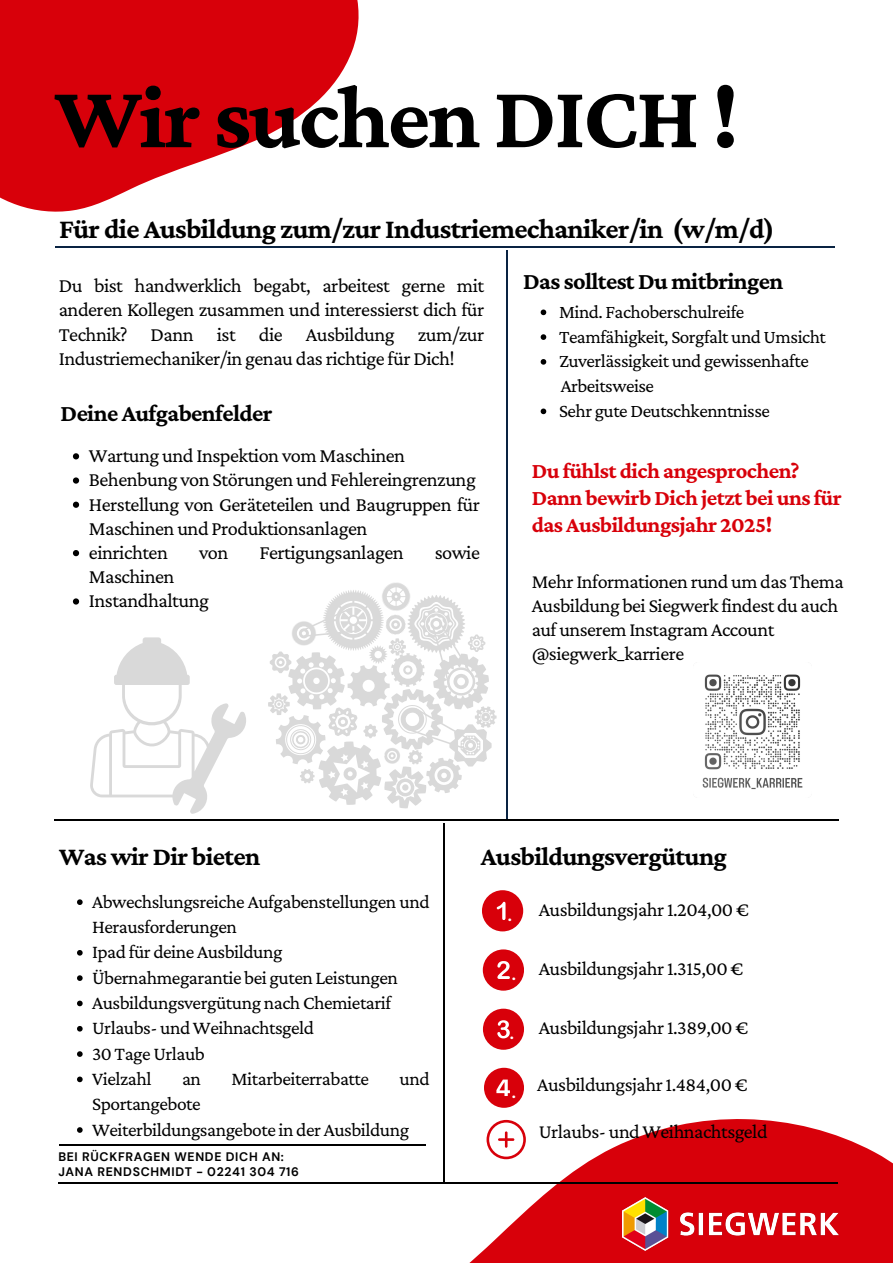
<style>
.page{position:relative;width:893px;height:1263px;background:#fff}
.page>*{position:absolute;margin:0;border:0;box-sizing:border-box;transform-origin:0 0}
.t1{font:700 91.5px "Crimson Pro";letter-spacing:-.025em;color:#000}
.t2{font:700 28.35px "Crimson Pro";letter-spacing:-.025em;color:#000}
.t3{font:700 26.55px "Crimson Pro";letter-spacing:-.025em;color:#000}
.t4{font:700 24.15px "Crimson Pro";letter-spacing:-.025em;color:#000}
.t5{font:700 22.5px/27px "Crimson Pro";letter-spacing:-.025em;color:#d8000a}
.t6{font:20.33px/24.2px "Crimson Pro";letter-spacing:-.025em;color:#000;text-align:justify}
.t7{font:20.1px/23.9px "Crimson Pro";letter-spacing:-.025em;color:#000}
.t8{font:19.5px/25.3px "Crimson Pro";letter-spacing:-.025em;color:#000}
.t9{font:19.2px "Crimson Pro";letter-spacing:-.025em;color:#000}
.t10{font:700 15px "Crimson Pro";color:#fff}
.t11{font:700 12.38px "DM Sans";letter-spacing:.055em;color:#000}
</style>
<div class="page">
<hr style="left:506px;top:251px;width:2px;height:568px;background:#092342">
<hr style="left:443px;top:823px;width:2px;height:360px;background:#000">
<hr style="left:54px;top:819px;width:784px;height:1px;background:#000">
<svg style="left:59px;top:951px;width:834px;height:312px"></svg>
<svg style="left:0;top:0;width:410px;height:248px;fill:#d8000a"></svg>
<hr style="left:56px;top:247px;width:779px;height:1px;background:#092342">
<hr style="left:58px;top:1182px;width:779px;height:2px;background:#000">
<hr style="left:59px;top:1144px;width:366px;height:1px;background:#000">
<img style="left:622px;top:1197px;width:216px;height:53px">
<img style="left:702px;top:674px;width:101px;height:116px">
<div style="left:482px;top:890px;width:41px;height:41px;background:#d8000a;border-radius:50%"></div>
<svg style="left:497px;top:902px;width:8px;height:18px"></svg>
<div style="left:483px;top:949px;width:41px;height:41px;background:#d8000a;border-radius:50%"></div>
<svg style="left:497px;top:961px;width:13px;height:18px"></svg>
<div style="left:483px;top:1009px;width:41px;height:41px;background:#d8000a;border-radius:50%"></div>
<svg style="left:497px;top:1020px;width:13px;height:18px"></svg>
<svg style="left:486px;top:1120px;width:40px;height:39px"></svg>
<svg style="left:268px;top:582px;width:228px;height:226px"></svg>
<svg style="left:90px;top:637px;width:156px;height:177px"></svg>
<svg style="left:77px;top:899px;width:6px;height:6px"></svg>
<svg style="left:77px;top:950px;width:6px;height:5px"></svg>
<svg style="left:77px;top:975px;width:6px;height:6px"></svg>
<svg style="left:77px;top:1000px;width:6px;height:6px"></svg>
<svg style="left:77px;top:1026px;width:6px;height:5px"></svg>
<svg style="left:77px;top:1051px;width:6px;height:6px"></svg>
<svg style="left:77px;top:1076px;width:6px;height:6px"></svg>
<svg style="left:77px;top:1127px;width:6px;height:6px"></svg>
<svg style="left:540px;top:309px;width:6px;height:6px"></svg>
<svg style="left:540px;top:334px;width:6px;height:6px"></svg>
<svg style="left:540px;top:359px;width:6px;height:6px"></svg>
<svg style="left:540px;top:408px;width:6px;height:6px"></svg>
<svg style="left:73px;top:453px;width:6px;height:6px"></svg>
<svg style="left:73px;top:477px;width:6px;height:7px"></svg>
<svg style="left:73px;top:502px;width:6px;height:6px"></svg>
<svg style="left:73px;top:550px;width:6px;height:6px"></svg>
<svg style="left:73px;top:598px;width:6px;height:7px"></svg>
<svg style="left:484px;top:1068px;width:40px;height:40px"></svg>
<h2 class="t1" style="left:55px;top:65px;width:685px">Wir suchen DICH !</h2>
<p class="t2" style="left:59px;top:212px;width:717px">Für die Ausbildung zum/zur Industriemechaniker/in (w/m/d)</p>
<h4 class="t6" style="left:59px;top:273px;width:427px">Du bist handwerklich begabt, arbeitest gerne mit</h4>
<p class="t4" style="left:523px;top:267px;width:262px">Das solltest Du mitbringen</p>
<h4 class="t6" style="left:59px;top:297px;width:427px">anderen Kollegen zusammen und interessierst dich für Technik? Dann ist die Ausbildung zum/zur Industriemechaniker/in genau das richtige für Dich!</h4>
<h3 class="t9" style="left:559px;top:301px;width:187px">Mind. Fachoberschulreife</h3>
<h4 class="t9" style="left:559px;top:325px;width:268px">Teamfähigkeit, Sorgfalt und Umsicht</h4>
<p class="t9" style="left:559px;top:350px;width:251px">Zuverlässigkeit und gewissenhafte</p>
<p class="t9" style="left:561px;top:375px;width:95px">Arbeitsweise</p>
<p class="t9" style="left:559px;top:400px;width:212px">Sehr gute Deutschkenntnisse</p>
<h3 class="t4" style="left:61px;top:399px;width:213px">Deine Aufgabenfelder</h3>
<h2 class="t6" style="left:89px;top:443px;width:318px">Wartung und Inspektion vom Maschinen</h2>
<p class="t6" style="left:89px;top:467px;width:388px">Behenbung von Störungen und Fehlereingrenzung</p>
<p class="t6" style="left:89px;top:492px;width:392px">Herstellung von Geräteteilen und Baugruppen für<br>Maschinen und Produktionsanlagen</p>
<p class="t6" style="left:89px;top:540px;width:81px">einrichten</p>
<p class="t6" style="left:199px;top:540px;width:31px">von</p>
<p class="t6" style="left:259px;top:540px;width:146px">Fertigungsanlagen</p>
<p class="t6" style="left:435px;top:540px;width:47px">sowie</p>
<p class="t6" style="left:89px;top:564px;width:87px">Maschinen</p>
<p class="t6" style="left:89px;top:588px;width:122px">Instandhaltung</p>
<p class="t5" style="left:532px;top:457px;width:311px">Du fühlst dich angesprochen?<br>Dann bewirb Dich jetzt bei uns für das Ausbildungsjahr 2025!</p>
<p class="t7" style="left:532px;top:569px;width:314px">Mehr Informationen rund um das Thema<br>Ausbildung bei Siegwerk findest du auch auf unserem Instagram Account @siegwerk_karriere</p>
<h4 class="t3" style="left:59px;top:841px;width:203px">Was wir Dir bieten</h4>
<p class="t8" style="left:92px;top:888px;width:339px">Abwechslungsreiche Aufgabenstellungen und<br>Herausforderungen</p>
<p class="t8" style="left:92px;top:939px;width:192px">Ipad für deine Ausbildung</p>
<p class="t8" style="left:92px;top:964px;width:307px">Übernahmegarantie bei guten Leistungen</p>
<h4 class="t8" style="left:92px;top:990px;width:301px">Ausbildungsvergütung nach Chemietarif</h4>
<p class="t8" style="left:92px;top:1015px;width:223px">Urlaubs- und Weihnachtsgeld</p>
<h4 class="t8" style="left:92px;top:1040px;width:114px">30 Tage Urlaub</h4>
<h3 class="t8" style="left:92px;top:1066px;width:61px">Vielzahl</h3>
<h3 class="t8" style="left:182px;top:1066px;width:20px">an</h3>
<h3 class="t8" style="left:232px;top:1066px;width:139px">Mitarbeiterrabatte</h3>
<h3 class="t8" style="left:399px;top:1066px;width:32px">und</h3>
<h3 class="t8" style="left:92px;top:1091px;width:110px">Sportangebote</h3>
<p class="t8" style="left:92px;top:1116px;width:318px">Weiterbildungsangebote in der Ausbildung</p>
<p class="t11" style="left:58px;top:1149px;width:227px">BEI RÜCKFRAGEN WENDE DICH AN:</p>
<p class="t11" style="left:58px;top:1164px;width:242px">JANA RENDSCHMIDT - 02241 304 716</p>
<p class="t3" style="left:481px;top:841px;width:248px">Ausbildungsvergütung</p>
<p class="t7" style="left:538px;top:897px;width:212px">Ausbildungsjahr 1.204,00 €</p>
<p class="t10" style="left:508px;top:907px;width:6px">.</p>
<p class="t10" style="left:512px;top:966px;width:6px">.</p>
<p class="t10" style="left:510px;top:1025px;width:6px">.</p>
<p class="t10" style="left:512px;top:1085px;width:6px">.</p>
<p class="t7" style="left:538px;top:956px;width:206px">Ausbildungsjahr 1.315,00 €</p>
<h4 class="t7" style="left:538px;top:1015px;width:211px">Ausbildungsjahr 1.389,00 €</h4>
<p class="t7" style="left:537px;top:1072px;width:212px">Ausbildungsjahr 1.484,00 €</p>
<h4 class="t7" style="left:538px;top:1119px;width:230px">Urlaubs- und Weihnachtsgeld</h4>
</div>
